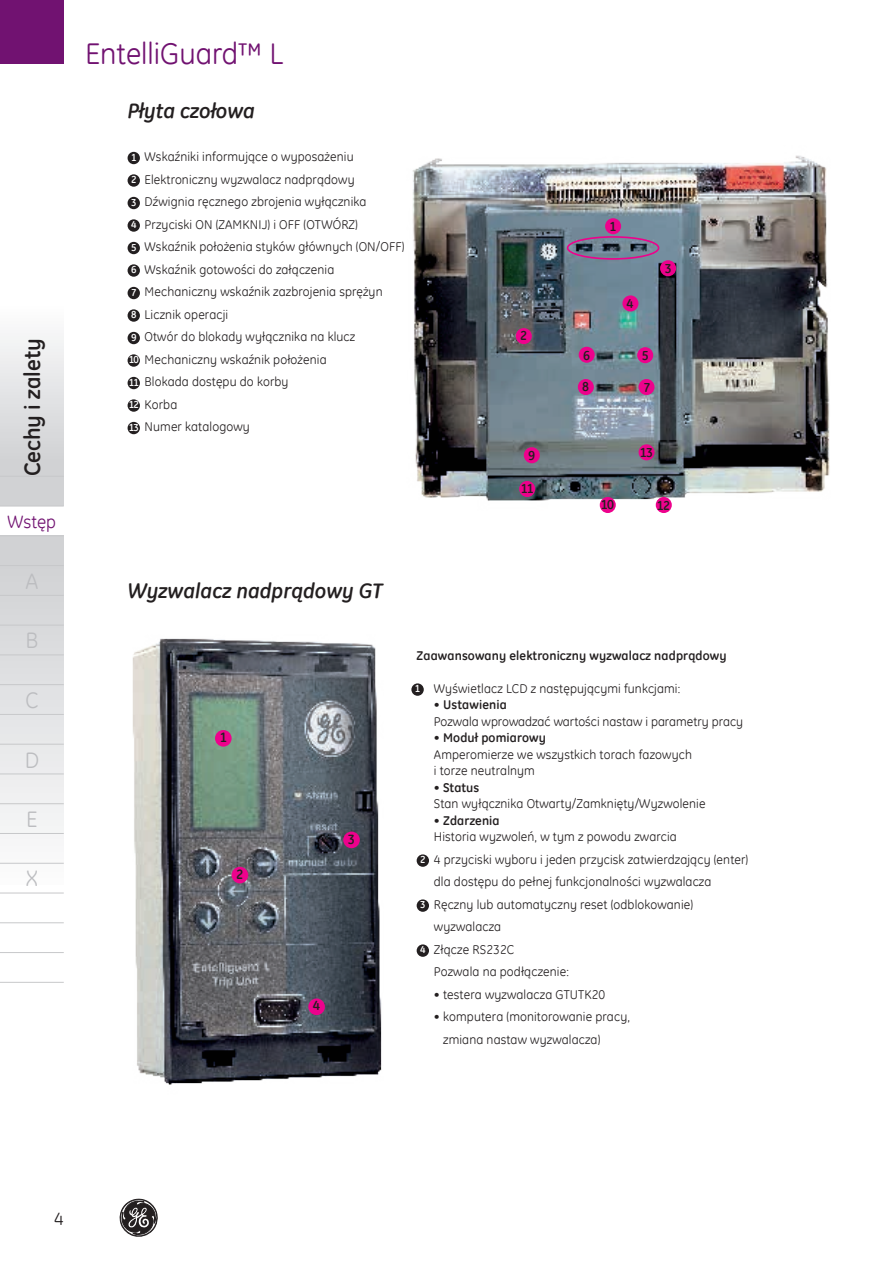
<style>
.page{position:relative;width:893px;height:1263px;background:#fff}
.page>*{position:absolute;margin:0;border:0;box-sizing:border-box;transform-origin:0 0}
.t1{font:30px "GE Inspira";color:#711271}
.t2{font:700 22.5px "GE Inspira";color:#231f20}
.t3{font:22.5px "GE Inspira";color:#bcbdc0}
.t4{font:italic 700 21px "GE Inspira";color:#231f20}
.t5{font:18px "GE Inspira";color:#711271}
.t6{font:18px "GE Inspira";color:#231f20}
.t7{font:700 13.5px "GE Inspira";color:#231f20}
.t8{font:700 13.05px "GE Inspira";color:#231f20}
.t9{font:700 12.9px "GE Inspira";color:#231f20}
.t10{font:12.75px/22.5px "GE Inspira";letter-spacing:.01em;color:#231f20}
.t11{font:700 12.75px "GE Inspira";letter-spacing:.01em;color:#231f20}
.s1{font-weight:700;font-size:10.2px;color:#fff}
.s2{font-weight:700}
</style>
<div class="page">
<div style="left:0;top:536px;width:64px;height:348px;background:linear-gradient(to bottom,#cdced1,#fafafb)"></div>
<div style="left:0;top:276px;width:64px;height:230px;background:linear-gradient(to bottom,#fff,#c9cacd)"></div>
<div style="left:0;top:0;width:64px;height:64px;background:#711271"></div>
<hr style="left:0;top:476px;width:64px;height:1px;background:#c7c8ca">
<hr style="left:0;top:506px;width:64px;height:1px;background:#c7c8ca">
<hr style="left:0;top:595px;width:64px;height:1px;background:#c7c8ca">
<hr style="left:0;top:625px;width:64px;height:1px;background:#c7c8ca">
<hr style="left:0;top:535px;width:64px;height:1px;background:#c7c8ca">
<hr style="left:0;top:654px;width:64px;height:1px;background:#c7c8ca">
<hr style="left:0;top:565px;width:64px;height:1px;background:#c7c8ca">
<hr style="left:0;top:684px;width:64px;height:1px;background:#c7c8ca">
<hr style="left:0;top:714px;width:64px;height:1px;background:#c7c8ca">
<hr style="left:0;top:744px;width:64px;height:1px;background:#c7c8ca">
<hr style="left:0;top:773px;width:64px;height:1px;background:#c7c8ca">
<hr style="left:0;top:803px;width:64px;height:1px;background:#c7c8ca">
<hr style="left:0;top:833px;width:64px;height:1px;background:#c7c8ca">
<hr style="left:0;top:863px;width:64px;height:1px;background:#c7c8ca">
<hr style="left:0;top:893px;width:64px;height:1px;background:#c7c8ca">
<hr style="left:0;top:922px;width:64px;height:1px;background:#c7c8ca">
<hr style="left:0;top:952px;width:64px;height:1px;background:#c7c8ca">
<hr style="left:0;top:982px;width:64px;height:1px;background:#c7c8ca">
<svg style="left:119px;top:1198px;width:39px;height:39px"></svg>
<img style="left:412px;top:155px;width:418px;height:354px">
<div style="left:605px;top:218px;width:16px;height:16px;background:#ed028c;border-radius:50%"></div>
<div style="left:516px;top:328px;width:16px;height:16px;background:#ed028c;border-radius:50%"></div>
<div style="left:622px;top:295px;width:16px;height:16px;background:#ed028c;border-radius:50%"></div>
<div style="left:579px;top:347px;width:16px;height:16px;background:#ed028c;border-radius:50%"></div>
<div style="left:637px;top:347px;width:16px;height:16px;background:#ed028c;border-radius:50%"></div>
<div style="left:638px;top:444px;width:17px;height:16px;background:#ed028c;border-radius:50%"></div>
<div style="left:524px;top:447px;width:16px;height:16px;background:#ed028c;border-radius:50%"></div>
<div style="left:638px;top:379px;width:16px;height:16px;background:#ed028c;border-radius:50%"></div>
<div style="left:578px;top:379px;width:16px;height:16px;background:#ed028c;border-radius:50%"></div>
<div style="left:656px;top:497px;width:16px;height:16px;background:#ed028c;border-radius:50%"></div>
<div style="left:600px;top:497px;width:16px;height:16px;background:#ed028c;border-radius:50%"></div>
<div style="left:519px;top:481px;width:16px;height:16px;background:#ed028c;border-radius:50%"></div>
<div style="left:567px;top:236px;width:92px;height:24px;border:2px solid #ed028c;border-radius:50%"></div>
<div style="left:128px;top:152px;width:12px;height:12px;background:#231f20;border-radius:50%"></div>
<div style="left:128px;top:174px;width:12px;height:13px;background:#231f20;border-radius:50%"></div>
<div style="left:128px;top:197px;width:12px;height:12px;background:#231f20;border-radius:50%"></div>
<div style="left:128px;top:219px;width:12px;height:13px;background:#231f20;border-radius:50%"></div>
<div style="left:128px;top:242px;width:12px;height:12px;background:#231f20;border-radius:50%"></div>
<div style="left:128px;top:264px;width:12px;height:13px;background:#231f20;border-radius:50%"></div>
<div style="left:128px;top:287px;width:12px;height:12px;background:#231f20;border-radius:50%"></div>
<div style="left:128px;top:309px;width:12px;height:13px;background:#231f20;border-radius:50%"></div>
<div style="left:128px;top:332px;width:12px;height:12px;background:#231f20;border-radius:50%"></div>
<div style="left:128px;top:354px;width:12px;height:13px;background:#231f20;border-radius:50%"></div>
<div style="left:128px;top:377px;width:12px;height:12px;background:#231f20;border-radius:50%"></div>
<div style="left:128px;top:399px;width:12px;height:13px;background:#231f20;border-radius:50%"></div>
<div style="left:128px;top:422px;width:12px;height:12px;background:#231f20;border-radius:50%"></div>
<div style="left:411px;top:683px;width:13px;height:13px;background:#231f20;border-radius:50%"></div>
<div style="left:417px;top:854px;width:12px;height:13px;background:#231f20;border-radius:50%"></div>
<div style="left:417px;top:899px;width:12px;height:13px;background:#231f20;border-radius:50%"></div>
<div style="left:417px;top:944px;width:12px;height:13px;background:#231f20;border-radius:50%"></div>
<img style="left:132px;top:638px;width:250px;height:447px">
<div style="left:215px;top:730px;width:17px;height:17px;background:#ed028c;border-radius:50%"></div>
<div style="left:232px;top:867px;width:16px;height:16px;background:#ed028c;border-radius:50%"></div>
<div style="left:343px;top:832px;width:17px;height:16px;background:#ed028c;border-radius:50%"></div>
<div style="left:660px;top:260px;width:16px;height:16px;background:#ed028c;border-radius:50%"></div>
<div style="left:308px;top:998px;width:17px;height:17px;background:#ed028c;border-radius:50%"></div>
<h2 class="t2" style="left:18px;top:476px;width:139px;rotate:-90deg">Cechy i zalety</h2>
<h3 class="t5" style="left:8px;top:510px;width:50px">Wstęp</h3>
<h2 class="t3" style="left:25px;top:567px;width:14px">A</h2>
<h2 class="t3" style="left:25px;top:626px;width:14px">B</h2>
<h2 class="t3" style="left:25px;top:686px;width:15px">C</h2>
<h2 class="t3" style="left:25px;top:745px;width:16px">D</h2>
<h2 class="t3" style="left:26px;top:805px;width:13px">E</h2>
<h2 class="t3" style="left:26px;top:864px;width:14px">X</h2>
<h1 class="t1" style="left:85px;top:34px;width:200px">EntelliGuard™ L</h1>
<h3 class="t4" style="left:128px;top:97px;width:129px">Płyta czołowa</h3>
<p class="t10" style="left:129px;top:145px;width:277px"><span class="s1">1</span> Wskaźniki informujące o wyposażeniu<br><span class="s1">2</span> Elektroniczny wyzwalacz nadprądowy<br><span class="s1">3</span> Dźwignia ręcznego zbrojenia wyłącznika<br><span class="s1">4</span> Przyciski ON (ZAMKNIJ) i OFF (OTWÓRZ)<br><span class="s1">5</span> Wskaźnik położenia styków głównych (ON/OFF)<br><span class="s1">6</span> Wskaźnik gotowości do załączenia<br><span class="s1">7</span> Mechaniczny wskaźnik zazbrojenia sprężyn<br><span class="s1">8</span> Licznik operacji<br><span class="s1">9</span> Otwór do blokady wyłącznika na klucz<br><span class="s1">10</span> Mechaniczny wskaźnik położenia<br><span class="s1">11</span> Blokada dostępu do korby<br><span class="s1">12</span> Korba<br><span class="s1">13</span> Numer katalogowy</p>
<p class="t8" style="left:520px;top:327px;width:8px">2</p>
<p class="t8" style="left:610px;top:218px;width:8px">1</p>
<p class="t8" style="left:626px;top:295px;width:8px">4</p>
<p class="t8" style="left:665px;top:260px;width:8px">3</p>
<p class="t8" style="left:583px;top:347px;width:8px">6</p>
<p class="t8" style="left:642px;top:347px;width:8px">5</p>
<p class="t8" style="left:582px;top:378px;width:8px">8</p>
<p class="t8" style="left:643px;top:379px;width:8px">7</p>
<p class="t8" style="left:528px;top:447px;width:8px">9</p>
<p class="t8" style="left:640px;top:444px;width:15px">13</p>
<p class="t9" style="left:521px;top:481px;width:14px">11</p>
<p class="t9" style="left:601px;top:497px;width:15px">10</p>
<p class="t9" style="left:657px;top:497px;width:15px">12</p>
<h3 class="t4" style="left:128px;top:577px;width:257px">Wyzwalacz nadprądowy GT</h3>
<p class="t7" style="left:220px;top:728px;width:9px">1</p>
<p class="t7" style="left:236px;top:865px;width:9px">2</p>
<p class="t7" style="left:348px;top:830px;width:9px">3</p>
<p class="t7" style="left:313px;top:997px;width:9px">4</p>
<p class="t11" style="left:417px;top:647px;width:311px">Zaawansowany elektroniczny wyzwalacz nadprądowy</p>
<p class="t10" style="left:415px;top:677px;width:267px"><span class="s1">1</span> Wyświetlacz LCD z następującymi funkcjami:</p>
<p class="t10" style="left:434px;top:696px;width:311px;line-height:16.5px">• <span class="s2">Ustawienia<br></span>Pozwala wprowadzać wartości nastaw i parametry pracy</p>
<p class="t10" style="left:434px;top:729px;width:260px;line-height:16.5px">• <span class="s2">Moduł pomiarowy<br></span>Amperomierze we wszystkich torach fazowych i torze neutralnym</p>
<p class="t10" style="left:434px;top:779px;width:273px;line-height:16.5px">• <span class="s2">Status<br></span>Stan wyłącznika Otwarty/Zamknięty/Wyzwolenie</p>
<p class="t10" style="left:434px;top:812px;width:244px;line-height:16.5px">• <span class="s2">Zdarzenia<br></span>Historia wyzwoleń, w tym z powodu zwarcia</p>
<p class="t10" style="left:420px;top:848px;width:330px"><span class="s1">2</span> 4 przyciski wyboru i jeden przycisk zatwierdzający (enter)</p>
<p class="t10" style="left:434px;top:870px;width:279px">dla dostępu do pełnej funkcjonalności wyzwalacza</p>
<p class="t10" style="left:420px;top:893px;width:274px"><span class="s1">3</span> Ręczny lub automatyczny reset (odblokowanie)</p>
<p class="t10" style="left:434px;top:915px;width:69px">wyzwalacza</p>
<p class="t10" style="left:420px;top:938px;width:96px"><span class="s1">4</span> Złącze RS232C</p>
<p class="t10" style="left:434px;top:960px;width:136px">Pozwala na podłączenie:</p>
<p class="t10" style="left:434px;top:983px;width:173px">• testera wyzwalacza GTUTK20</p>
<p class="t10" style="left:443px;top:1005px;width:188px;text-indent:-9px">• komputera (monitorowanie pracy, zmiana nastaw wyzwalacza)</p>
<h3 class="t6" style="left:54px;top:1207px;width:11px">4</h3>
</div>
